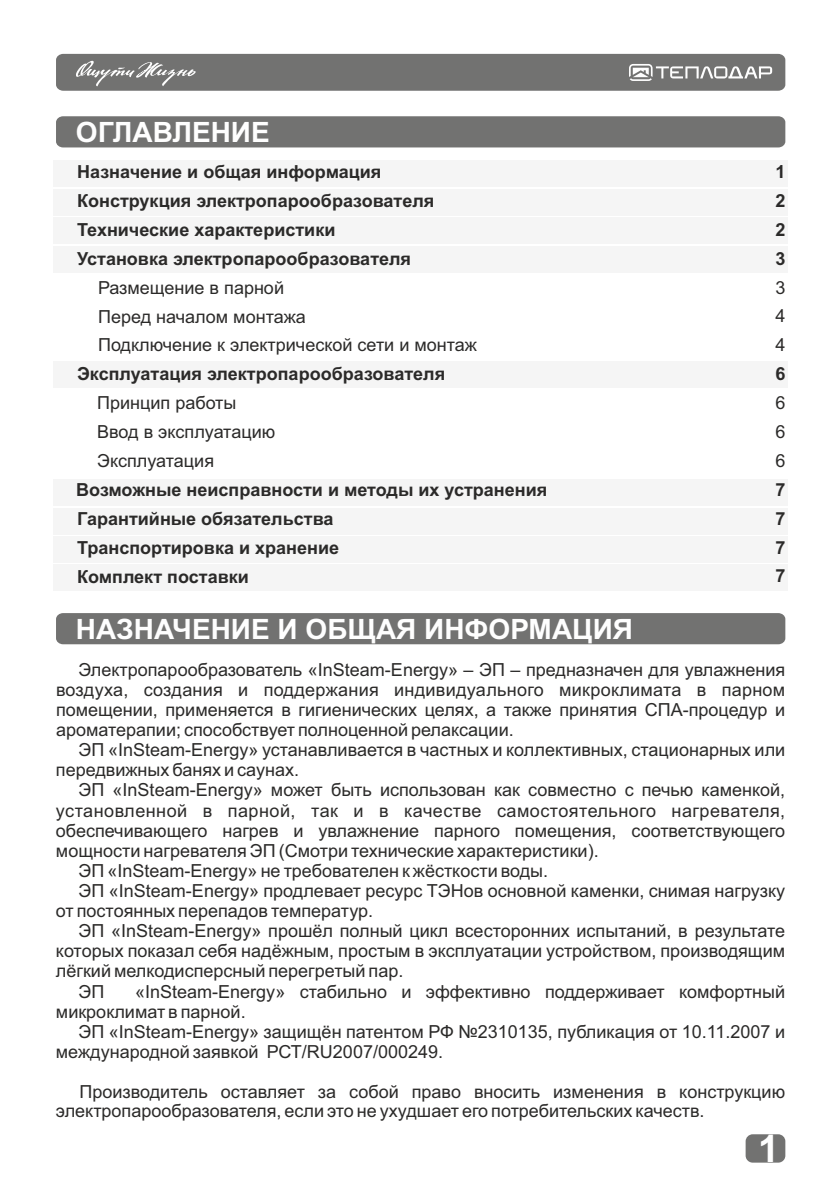
<style>
.page{position:relative;width:840px;height:1191px;background:#fff}
.page>*{position:absolute;margin:0;border:0;box-sizing:border-box;transform-origin:0 0}
.t1{font:700 38px "Arial";color:#fefefe}
.t2{font:700 28px "Arial";color:#fefefe}
.t3{font:18px/28.8px "Arial";color:#2b2a29}
.t4{font:700 18px/28.8px "Arial";color:#2b2a29;text-align:justify}
.t5{font:18px "Arial";letter-spacing:.025em;color:#2b2a29}
</style>
<div class="page">
<div style="left:53px;top:480px;width:734px;height:26px;background:#f5f5f5"></div>
<div style="left:53px;top:536px;width:734px;height:26px;background:#f5f5f5"></div>
<div style="left:53px;top:565px;width:734px;height:26px;background:#f5f5f5"></div>
<div style="left:53px;top:508px;width:734px;height:26px;background:#f5f5f5"></div>
<div style="left:53px;top:361px;width:734px;height:27px;background:#f5f5f5"></div>
<div style="left:53px;top:218px;width:734px;height:26px;background:#f5f5f5"></div>
<div style="left:53px;top:246px;width:734px;height:27px;background:#f5f5f5"></div>
<div style="left:53px;top:189px;width:734px;height:26px;background:#f5f5f5"></div>
<div style="left:53px;top:160px;width:734px;height:26px;background:#f5f5f5"></div>
<div style="left:56px;top:116px;width:728px;height:31px;background:#727271;border-radius:7px"></div>
<div style="left:56px;top:613px;width:728px;height:31px;background:#727271;border-radius:7px"></div>
<svg style="left:745px;top:1134px;width:39px;height:28px"></svg>
<svg style="left:56px;top:54px;width:728px;height:37px;background:#7a7a79"></svg>
<h2 class="t2" style="left:76px;top:121px;width:195px">ОГЛАВЛЕНИЕ</h2>
<p class="t4" style="left:77px;top:159px;width:358px;text-align:left">Назначение и общая информация Конструкция электропарообразователя Технические характеристики<br>Установка электропарообразователя</p>
<p class="t3" style="left:98px;top:274px;width:380px">Размещение в парной<br>Перед началом монтажа<br>Подключение к электрической сети и монтаж</p>
<p class="t4" style="left:77px;top:361px;width:369px">Эксплуатация электропарообразователя</p>
<p class="t3" style="left:97px;top:390px;width:179px">Принцип работы<br>Ввод в эксплуатацию<br>Эксплуатация</p>
<p class="t4" style="left:76px;top:477px;width:472px;text-align:left">Возможные неисправности и методы их устранения<br>Гарантийные обязательства<br>Транспортировка и хранение<br>Комплект поставки</p>
<h2 class="t2" style="left:76px;top:618px;width:558px">НАЗНАЧЕНИЕ И ОБЩАЯ ИНФОРМАЦИЯ</h2>
<p class="t4" style="left:774px;top:159px;width:12px">1<br>2<br>2<br>3</p>
<p class="t3" style="left:774px;top:274px;width:12px;text-align:justify">3<br>4<br>4</p>
<p class="t4" style="left:774px;top:361px;width:12px">6</p>
<p class="t3" style="left:774px;top:390px;width:12px;text-align:justify">6<br>6<br>6</p>
<p class="t4" style="left:774px;top:477px;width:12px">7<br>7<br>7<br>7</p>
<p class="t3" style="left:56px;top:661px;width:730px;line-height:20.2px;text-align:justify;text-indent:23px">Электропарообразователь «InSteam-Energy» – ЭП – предназначен для увлажнения воздуха, создания и поддержания индивидуального микроклимата в парном помещении, применяется в гигиенических целях, а также принятия СПА-процедур и ароматерапии; способствует полноценной релаксации.</p>
<p class="t3" style="left:56px;top:741px;width:730px;line-height:20.2px;text-indent:23px">ЭП «InSteam-Energy» устанавливается в частных и коллективных, стационарных или передвижных банях и саунах.</p>
<p class="t3" style="left:78px;top:777px;width:707px">ЭП «InSteam-Energy» может быть использован как совместно с печью каменкой,</p>
<p class="t5" style="left:56px;top:803px;width:730px">установленной в парной, так и в качестве самостоятельного нагревателя,</p>
<p class="t3" style="left:56px;top:817px;width:730px">обеспечивающего нагрев и увлажнение парного помещения, соответствующего</p>
<p class="t3" style="left:56px;top:837px;width:544px">мощности нагревателя ЭП (Смотри технические характеристики).</p>
<p class="t3" style="left:78px;top:857px;width:471px">ЭП «InSteam-Energy» не требователен к жёсткости воды.</p>
<p class="t3" style="left:78px;top:878px;width:707px">ЭП «InSteam-Energy» продлевает ресурс ТЭНов основной каменки, снимая нагрузку</p>
<p class="t3" style="left:56px;top:898px;width:318px">от постоянных перепадов температур.</p>
<p class="t3" style="left:78px;top:918px;width:707px">ЭП «InSteam-Energy» прошёл полный цикл всесторонних испытаний, в результате</p>
<p class="t3" style="left:56px;top:938px;width:730px">которых показал себя надёжным, простым в эксплуатации устройством, производящим</p>
<p class="t3" style="left:56px;top:958px;width:349px">лёгкий мелкодисперсный перегретый пар.</p>
<p class="t3" style="left:78px;top:978px;width:27px">ЭП</p>
<p class="t3" style="left:56px;top:982px;width:730px;line-height:20.2px;text-indent:79px">«InSteam-Energy» стабильно и эффективно поддерживает комфортный микроклимат в парной.</p>
<p class="t3" style="left:56px;top:1023px;width:730px;line-height:20.2px;text-indent:23px">ЭП «InSteam-Energy» защищён патентом РФ №2310135, публикация от 10.11.2007 и международной заявкой РСТ/RU2007/000249.</p>
<p class="t3" style="left:56px;top:1083px;width:730px;line-height:19.4px;text-indent:24px">Производитель оставляет за собой право вносить изменения в конструкцию электропарообразователя, если это не ухудшает его потребительских качеств.</p>
<h1 class="t1" style="left:757px;top:1134px;width:23px">1</h1>
</div>
